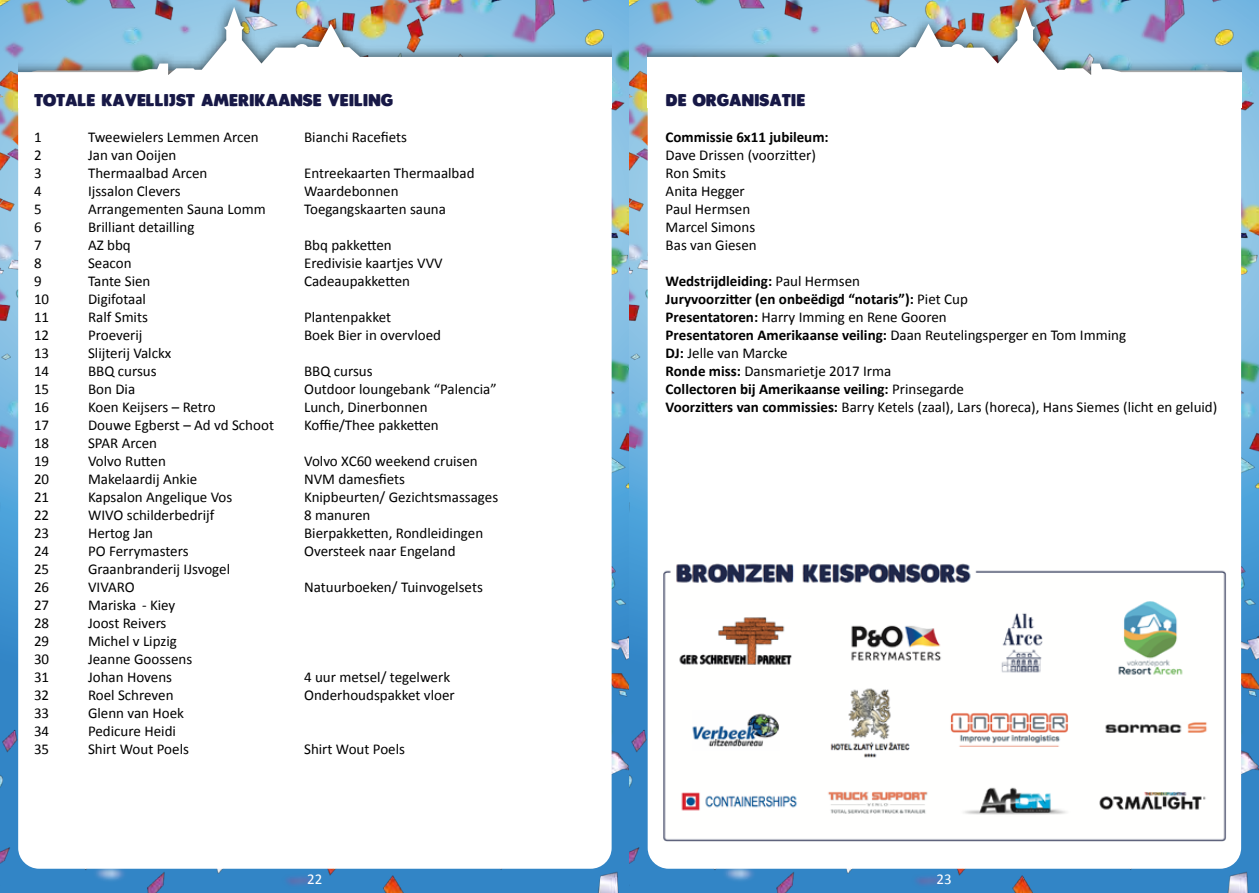
<style>
.page{position:relative;width:1259px;height:893px;background:#fff}
.page>*{position:absolute;margin:0;border:0;box-sizing:border-box;transform-origin:0 0}
.t1{font:16.5px "Plump";color:#171846}
.t2{font:15px/18px "Calibri";color:#000}
.t3{font:700 15px "Calibri";color:#000}
.t4{font:15px "Calibri";color:#fff}
.s1{font-weight:700}
</style>
<div class="page">
<img style="left:0;top:0;width:629px;height:893px">
<div style="left:18px;top:71px;width:593px;height:798px;background:#fff;border-radius:21px"></div>
<img style="left:18px;top:0;width:593px;height:7px">
<img style="left:18px;top:7px;width:593px;height:80px">
<img style="left:629px;top:0;width:630px;height:893px">
<div style="left:647px;top:71px;width:594px;height:798px;background:#fff;border-radius:21px"></div>
<img style="left:647px;top:0;width:594px;height:7px">
<svg style="left:647px;top:7px;width:594px;height:80px"></svg>
<img style="left:663px;top:563px;width:563px;height:279px">
<p class="t1" style="left:34px;top:90px;width:361px">TOTALE KAVELLIJST AMERIKAANSE VEILING</p>
<p class="t2" style="left:34px;top:128px;width:9px">1</p>
<p class="t2" style="left:88px;top:128px;width:172px">Tweewielers Lemmen Arcen</p>
<p class="t2" style="left:304px;top:128px;width:104px">Bianchi Racefiets</p>
<p class="t2" style="left:34px;top:146px;width:9px">2</p>
<p class="t2" style="left:88px;top:146px;width:90px">Jan van Ooijen</p>
<p class="t2" style="left:34px;top:164px;width:9px">3</p>
<p class="t2" style="left:88px;top:164px;width:121px">Thermaalbad Arcen</p>
<p class="t2" style="left:304px;top:164px;width:172px">Entreekaarten Thermaalbad</p>
<p class="t2" style="left:34px;top:182px;width:9px">4</p>
<p class="t2" style="left:88px;top:182px;width:94px">Ijssalon Clevers</p>
<p class="t2" style="left:304px;top:182px;width:96px">Waardebonnen</p>
<p class="t2" style="left:34px;top:200px;width:9px">5</p>
<p class="t2" style="left:88px;top:200px;width:179px">Arrangementen Sauna Lomm</p>
<p class="t2" style="left:304px;top:200px;width:143px">Toegangskaarten sauna</p>
<p class="t2" style="left:34px;top:218px;width:9px">6</p>
<p class="t2" style="left:88px;top:218px;width:108px">Brilliant detailling</p>
<p class="t2" style="left:34px;top:236px;width:9px">7</p>
<p class="t2" style="left:88px;top:236px;width:44px">AZ bbq</p>
<p class="t2" style="left:304px;top:236px;width:89px">Bbq pakketten</p>
<p class="t2" style="left:34px;top:254px;width:9px">8</p>
<p class="t2" style="left:88px;top:254px;width:45px">Seacon</p>
<p class="t2" style="left:304px;top:254px;width:140px">Eredivisie kaartjes VVV</p>
<p class="t2" style="left:34px;top:272px;width:9px">9</p>
<p class="t2" style="left:88px;top:272px;width:64px">Tante Sien</p>
<p class="t2" style="left:304px;top:272px;width:107px">Cadeaupakketten</p>
<p class="t2" style="left:34px;top:290px;width:17px">10</p>
<p class="t2" style="left:88px;top:290px;width:59px">Digifotaal</p>
<p class="t2" style="left:34px;top:308px;width:17px">11</p>
<p class="t2" style="left:88px;top:308px;width:61px">Ralf Smits</p>
<p class="t2" style="left:304px;top:308px;width:88px">Plantenpakket</p>
<p class="t2" style="left:34px;top:326px;width:17px">12</p>
<p class="t2" style="left:88px;top:326px;width:56px">Proeverij</p>
<p class="t2" style="left:304px;top:326px;width:138px">Boek Bier in overvloed</p>
<p class="t2" style="left:34px;top:344px;width:17px">13</p>
<p class="t2" style="left:88px;top:344px;width:85px">Slijterij Valckx</p>
<p class="t2" style="left:34px;top:362px;width:17px">14</p>
<p class="t2" style="left:88px;top:362px;width:70px">BBQ cursus</p>
<p class="t2" style="left:304px;top:362px;width:70px">BBQ cursus</p>
<p class="t2" style="left:34px;top:380px;width:17px">15</p>
<p class="t2" style="left:88px;top:380px;width:49px">Bon Dia</p>
<p class="t2" style="left:304px;top:380px;width:194px">Outdoor loungebank “Palencia”</p>
<p class="t2" style="left:34px;top:398px;width:17px">16</p>
<p class="t2" style="left:88px;top:398px;width:129px">Koen Keijsers – Retro</p>
<p class="t2" style="left:304px;top:398px;width:125px">Lunch, Dinerbonnen</p>
<p class="t2" style="left:34px;top:416px;width:17px">17</p>
<p class="t2" style="left:88px;top:416px;width:187px">Douwe Egberst – Ad vd Schoot</p>
<p class="t2" style="left:304px;top:416px;width:136px">Koffie/Thee pakketten</p>
<p class="t2" style="left:34px;top:434px;width:17px">18</p>
<p class="t2" style="left:88px;top:434px;width:71px">SPAR Arcen</p>
<p class="t2" style="left:34px;top:452px;width:17px">19</p>
<p class="t2" style="left:88px;top:452px;width:79px">Volvo Rutten</p>
<p class="t2" style="left:304px;top:452px;width:175px">Volvo XC60 weekend cruisen</p>
<p class="t2" style="left:34px;top:470px;width:17px">20</p>
<p class="t2" style="left:88px;top:470px;width:111px">Makelaardij Ankie</p>
<p class="t2" style="left:304px;top:470px;width:102px">NVM damesfiets</p>
<p class="t2" style="left:34px;top:488px;width:17px">21</p>
<p class="t2" style="left:88px;top:488px;width:146px">Kapsalon Angelique Vos</p>
<p class="t2" style="left:304px;top:488px;width:196px">Knipbeurten/ Gezichtsmassages</p>
<p class="t2" style="left:34px;top:506px;width:17px">22</p>
<p class="t2" style="left:88px;top:506px;width:128px">WIVO schilderbedrijf</p>
<p class="t2" style="left:304px;top:506px;width:68px">8 manuren</p>
<p class="t2" style="left:34px;top:524px;width:17px">23</p>
<p class="t2" style="left:88px;top:524px;width:67px">Hertog Jan</p>
<p class="t2" style="left:304px;top:524px;width:181px">Bierpakketten, Rondleidingen</p>
<p class="t2" style="left:34px;top:542px;width:17px">24</p>
<p class="t2" style="left:88px;top:542px;width:102px">PO Ferrymasters</p>
<p class="t2" style="left:304px;top:542px;width:153px">Oversteek naar Engeland</p>
<p class="t2" style="left:34px;top:560px;width:17px">25</p>
<p class="t2" style="left:88px;top:560px;width:144px">Graanbranderij IJsvogel</p>
<p class="t2" style="left:34px;top:578px;width:17px">26</p>
<p class="t2" style="left:88px;top:578px;width:48px">VIVARO</p>
<p class="t2" style="left:304px;top:578px;width:180px">Natuurboeken/ Tuinvogelsets</p>
<p class="t2" style="left:34px;top:596px;width:17px">27</p>
<p class="t2" style="left:88px;top:596px;width:89px">Mariska - Kiey</p>
<p class="t2" style="left:34px;top:614px;width:17px">28</p>
<p class="t2" style="left:88px;top:614px;width:80px">Joost Reivers</p>
<p class="t2" style="left:34px;top:632px;width:17px">29</p>
<p class="t2" style="left:88px;top:632px;width:90px">Michel v Lipzig</p>
<p class="t2" style="left:34px;top:650px;width:17px">30</p>
<p class="t2" style="left:88px;top:650px;width:106px">Jeanne Goossens</p>
<p class="t2" style="left:34px;top:668px;width:17px">31</p>
<p class="t2" style="left:88px;top:668px;width:86px">Johan Hovens</p>
<p class="t2" style="left:304px;top:668px;width:148px">4 uur metsel/ tegelwerk</p>
<p class="t2" style="left:34px;top:686px;width:17px">32</p>
<p class="t2" style="left:88px;top:686px;width:87px">Roel Schreven</p>
<p class="t2" style="left:304px;top:686px;width:152px">Onderhoudspakket vloer</p>
<p class="t2" style="left:34px;top:704px;width:17px">33</p>
<p class="t2" style="left:88px;top:704px;width:98px">Glenn van Hoek</p>
<p class="t2" style="left:34px;top:722px;width:17px">34</p>
<p class="t2" style="left:88px;top:722px;width:89px">Pedicure Heidi</p>
<p class="t2" style="left:34px;top:740px;width:17px">35</p>
<p class="t2" style="left:88px;top:740px;width:102px">Shirt Wout Poels</p>
<p class="t2" style="left:304px;top:740px;width:102px">Shirt Wout Poels</p>
<p class="t1" style="left:665px;top:90px;width:141px">DE ORGANISATIE</p>
<p class="t3" style="left:665px;top:127px;width:165px">Commissie 6x11 jubileum:</p>
<p class="t2" style="left:665px;top:146px;width:152px">Dave Drissen (voorzitter)<br>Ron Smits<br>Anita Hegger<br>Paul Hermsen<br>Marcel Simons<br>Bas van Giesen</p>
<p class="t2" style="left:665px;top:272px;width:553px"><span class="s1">Wedstrijdleiding:</span> Paul Hermsen<br><span class="s1">Juryvoorzitter (en onbeëdigd “notaris”):</span> Piet Cup<br><span class="s1">Presentatoren:</span> Harry Imming en Rene Gooren<br><span class="s1">Presentatoren Amerikaanse veiling:</span> Daan Reutelingsperger en Tom Imming<br><span class="s1">DJ:</span> Jelle van Marcke<br><span class="s1">Ronde miss:</span> Dansmarietje 2017 Irma<br><span class="s1">Collectoren bij Amerikaanse veiling:</span> Prinsegarde<br><span class="s1">Voorzitters van commissies:</span> Barry Ketels (zaal), Lars (horeca), Hans Siemes (licht en geluid)</p>
<p class="t4" style="left:307px;top:870px;width:17px">22</p>
<p class="t4" style="left:936px;top:870px;width:17px">23</p>
</div>
